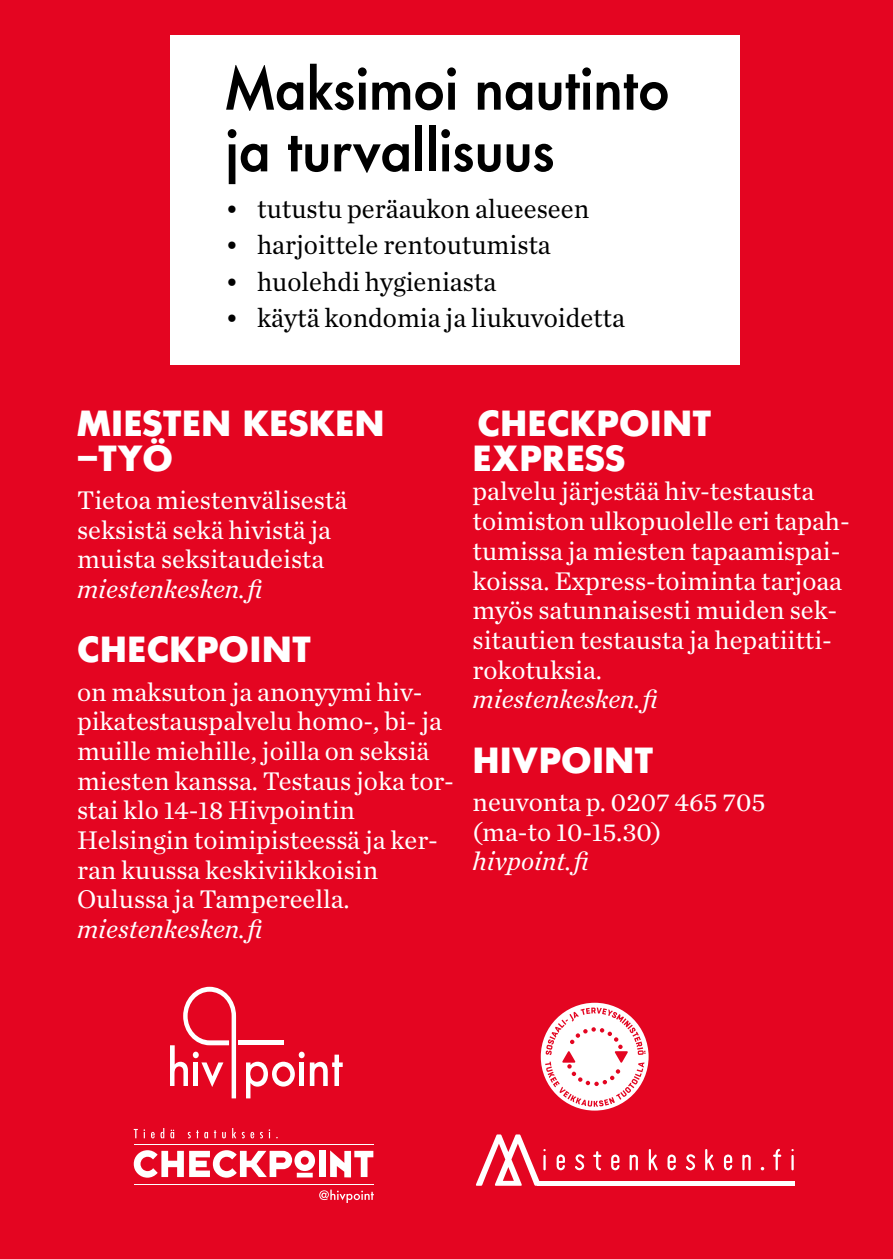
<style>
.page{position:relative;width:893px;height:1259px;background:#e40521}
.page>*{position:absolute;margin:0;border:0;box-sizing:border-box;transform-origin:0 0}
.t1{font:500 61.8px/61.8px "Futura BQ";color:#000}
.t2{font:700 36px/34.5px "Futura BQ";letter-spacing:.02em;color:#fff}
.t3{font:27.6px "Chronicle Text G1";color:#000}
.t4{font:26.7px/29.7px "Chronicle Text G1";color:#fff}
.t5{font:italic 26.7px "Chronicle Text G1";color:#fff}
</style>
<div class="page">
<div style="left:170px;top:35px;width:570px;height:329px;background:#fff"></div>
<svg style="left:541px;top:1002px;width:108px;height:108px"></svg>
<div style="left:319px;top:1150px;width:6px;height:27px;background:#fff"></div>
<svg style="left:330px;top:1150px;width:43px;height:27px"></svg>
<svg style="left:134px;top:1150px;width:181px;height:27px"></svg>
<svg style="left:134px;top:1128px;width:144px;height:10px"></svg>
<svg style="left:319px;top:1189px;width:54px;height:13px"></svg>
<hr style="left:134px;top:1144px;width:239px;height:1px;background:#fff">
<hr style="left:134px;top:1184px;width:239px;height:1px;background:#fff">
<svg style="left:476px;top:1134px;width:318px;height:51px"></svg>
<hr style="left:538px;top:1181px;width:257px;height:4px;background:#fff">
<svg style="left:246px;top:1051px;width:97px;height:47px"></svg>
<div style="left:239px;top:1040px;width:45px;height:5px;background:#fff"></div>
<svg style="left:170px;top:986px;width:66px;height:112px"></svg>
<h1 class="t1" style="left:225px;top:57px;width:446px">Maksimoi nautinto ja turvallisuus</h1>
<p class="t3" style="left:225px;top:188px;width:365px">• tutustu peräaukon alueeseen</p>
<p class="t3" style="left:225px;top:224px;width:327px">• harjoittele rentoutumista</p>
<p class="t3" style="left:225px;top:260px;width:272px">• huolehdi hygieniasta</p>
<p class="t3" style="left:225px;top:297px;width:401px">• käytä kondomia ja liukuvoidetta</p>
<h2 class="t2" style="left:77px;top:406px;width:309px">MIESTEN KESKEN –TYÖ</h2>
<p class="t4" style="left:77px;top:484px;width:272px">Tietoa miestenvälisestä seksistä sekä hivistä ja muista seksitaudeista</p>
<p class="t5" style="left:77px;top:568px;width:191px">miestenkesken.fi</p>
<h2 class="t2" style="left:77px;top:632px;width:235px">CHECKPOINT</h2>
<p class="t4" style="left:77px;top:675px;width:378px">on maksuton ja anonyymi hiv&shy;pikatestauspalvelu homo-, bi- ja muille miehille, joilla on seksiä miesten kanssa. Testaus joka tor&shy;stai klo 14-18 Hivpointin<br>Helsingin toimipisteessä ja ker&shy;ran kuussa keskiviikkoisin<br>Oulussa ja Tampereella.</p>
<p class="t5" style="left:77px;top:908px;width:191px">miestenkesken.fi</p>
<h2 class="t2" style="left:473px;top:406px;width:240px">CHECKPOINT<br>EXPRESS</h2>
<p class="t4" style="left:472px;top:475px;width:379px">palvelu järjestää hiv-testausta toimiston ulkopuolelle eri tapah&shy;tumissa ja miesten tapaamispai&shy;koissa. Express-toiminta tarjoaa myös satunnaisesti muiden sek&shy;sitautien testausta ja hepatiitti&shy;rokotuksia.</p>
<p class="t5" style="left:472px;top:679px;width:191px">miestenkesken.fi</p>
<h2 class="t2" style="left:473px;top:742px;width:182px">HIVPOINT</h2>
<p class="t4" style="left:472px;top:785px;width:294px">neuvonta p. 0207 465 705 (ma-to 10-15.30)</p>
<p class="t5" style="left:472px;top:841px;width:122px">hivpoint.fi</p>
</div>
